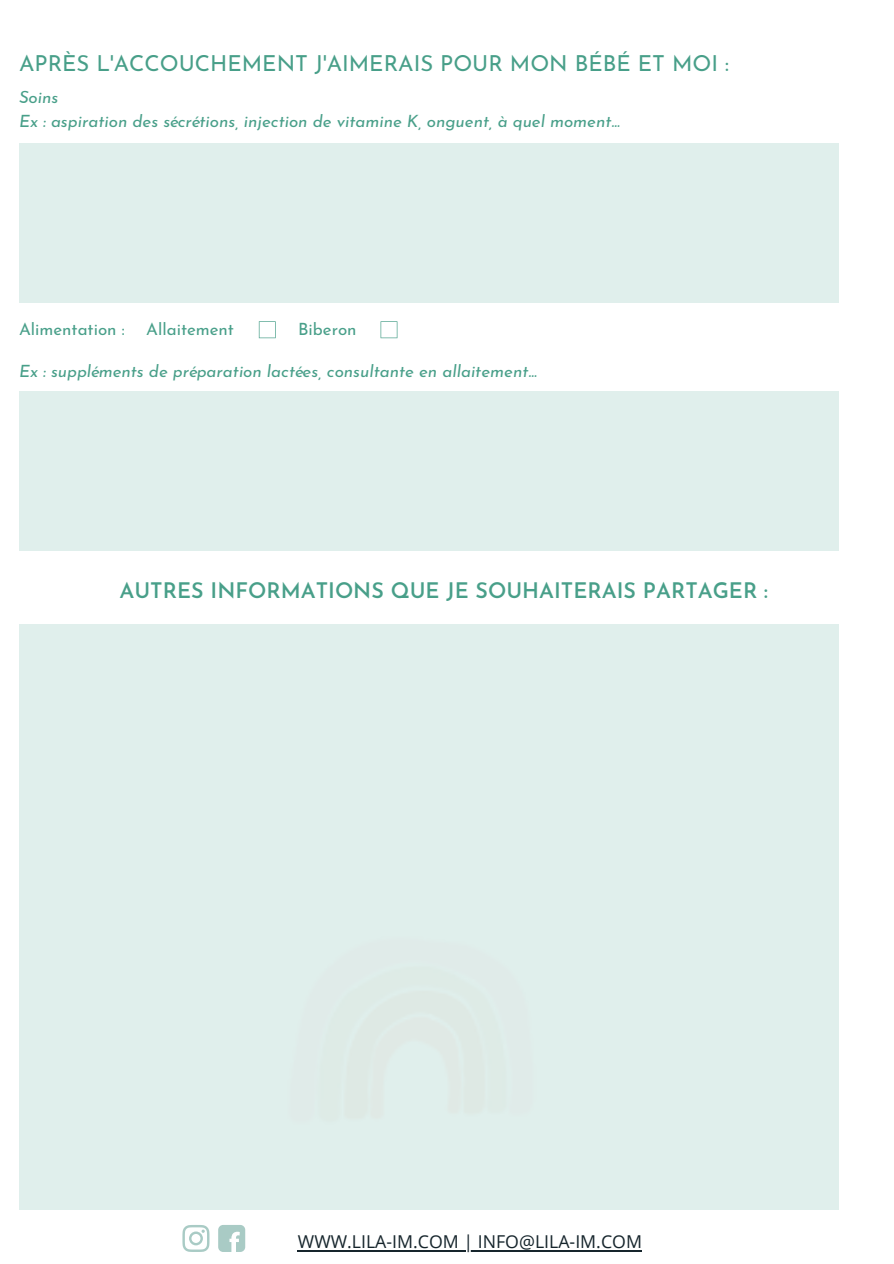
<style>
.page{position:relative;width:894px;height:1264px;background:#fff}
.page>*{position:absolute;margin:0;border:0;box-sizing:border-box;transform-origin:0 0}
.t1{font:22.05px "Josefin Sans";color:#489f89}
.t2{font:600 21.45px "Josefin Sans";color:#489f89}
.t3{font:17.7px "Open Sans";color:#16252c}
.t4{font:italic 16.95px "Josefin Sans";color:#489f89}
.t5{font:16.95px "Josefin Sans";color:#489f89}
</style>
<div class="page">
<div style="left:19px;top:143px;width:819px;height:160px;background:#e0efec"></div>
<svg style="left:259px;top:321px;width:17px;height:17px"></svg>
<svg style="left:380px;top:321px;width:17px;height:17px"></svg>
<div style="left:19px;top:391px;width:819px;height:160px;background:#e0efec"></div>
<div style="left:19px;top:624px;width:819px;height:585px;background:#e0efec"></div>
<svg style="left:182px;top:1225px;width:27px;height:26px"></svg>
<svg style="left:218px;top:1225px;width:27px;height:26px"></svg>
<hr style="left:298px;top:1250px;width:343px;height:1px;background:#16252c">
<p class="t1" style="left:19px;top:55px;width:711px">APRÈS L'ACCOUCHEMENT J'AIMERAIS POUR MON BÉBÉ ET MOI :</p>
<p class="t4" style="left:19px;top:91px;width:41px">Soins</p>
<p class="t4" style="left:19px;top:114px;width:602px">Ex : aspiration des sécrétions, injection de vitamine K, onguent, à quel moment…</p>
<p class="t5" style="left:19px;top:323px;width:107px">Alimentation :</p>
<p class="t5" style="left:146px;top:323px;width:89px">Allaitement</p>
<p class="t5" style="left:298px;top:323px;width:60px">Biberon</p>
<p class="t4" style="left:19px;top:364px;width:519px">Ex : suppléments de préparation lactées, consultante en allaitement…</p>
<p class="t2" style="left:119px;top:582px;width:650px">AUTRES INFORMATIONS QUE JE SOUHAITERAIS PARTAGER :</p>
<p class="t3" style="left:298px;top:1229px;width:345px">WWW.LILA-IM.COM | INFO@LILA-IM.COM</p>
</div>
